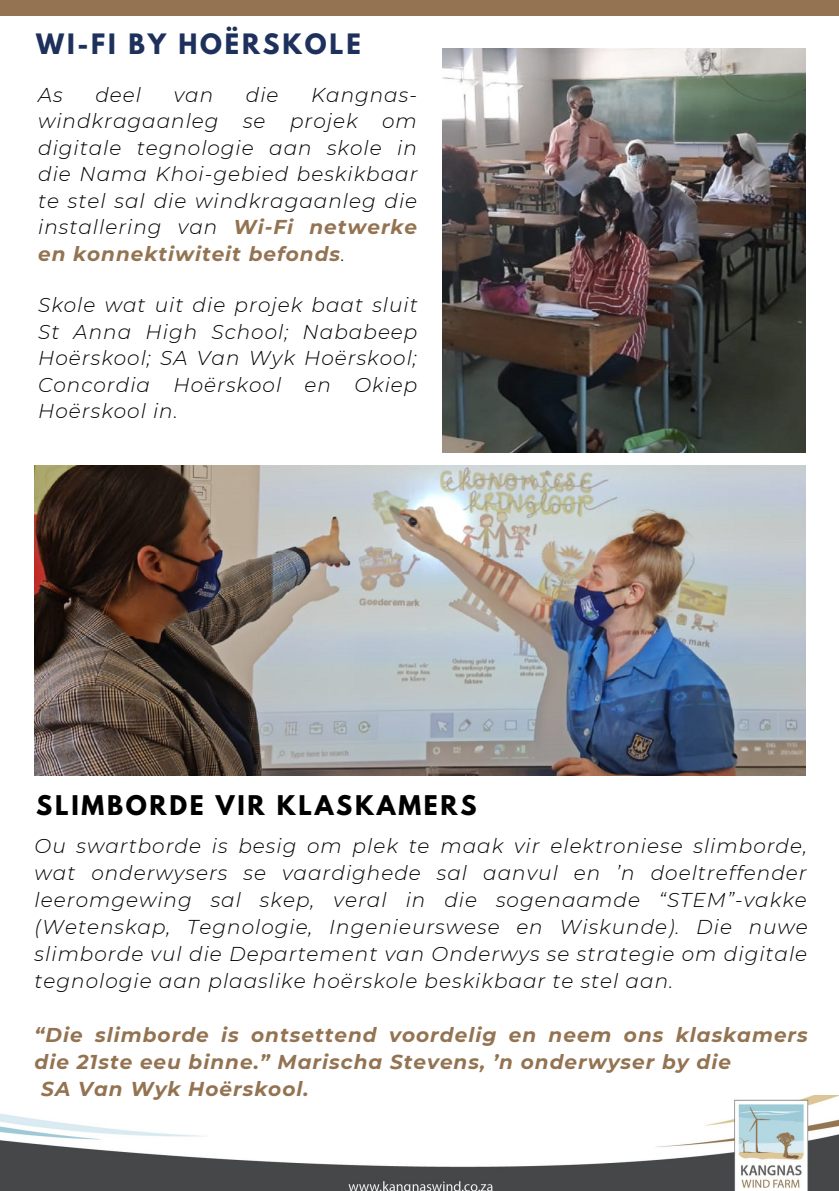
<style>
.page{position:relative;width:839px;height:1191px;background:#fff}
.page>*{position:absolute;margin:0;border:0;box-sizing:border-box;transform-origin:0 0}
.t1{font:700 25px "League Spartan";letter-spacing:.115em;color:#1e315c}
.t2{font:700 24px "League Spartan";letter-spacing:.115em;color:#000}
.t3{font:italic 300 20px/26.4px "Montserrat";letter-spacing:.05em;color:#000;text-align:justify}
.t4{font:italic 700 20px/27px "Montserrat";letter-spacing:.05em;color:#937351}
.s1{font-weight:700;color:#937351}
</style>
<div class="page">
<img style="left:442px;top:48px;width:363px;height:404px">
<img style="left:35px;top:466px;width:770px;height:309px">
<div style="left:0;top:0;width:838px;height:15px;background:#937351"></div>
<img style="left:0;top:1095px;width:838px;height:96px">
<p class="t1" style="left:36px;top:32px;width:326px">WI-FI BY HOËRSKOLE</p>
<p class="t3" style="left:38px;top:81px;width:26px">As</p>
<p class="t3" style="left:95px;top:81px;width:47px">deel</p>
<p class="t3" style="left:174px;top:81px;width:41px">van</p>
<p class="t3" style="left:246px;top:81px;width:34px">die</p>
<p class="t3" style="left:38px;top:81px;width:381px;text-indent:273px">Kangnas&shy;windkragaanleg se projek om digitale tegnologie aan skole in die Nama Khoi-gebied beskikbaar te stel sal die windkragaanleg die installering van <span class="s1">Wi-Fi netwerke en konnektiwiteit befonds</span>.</p>
<p class="t3" style="left:38px;top:292px;width:381px">Skole wat uit die projek baat sluit St Anna High School; Nababeep Hoërskool; SA Van Wyk Hoërskool; Concordia Hoërskool en Okiep Hoërskool in.</p>
<p class="t2" style="left:36px;top:793px;width:442px">SLIMBORDE VIR KLASKAMERS</p>
<p class="t3" style="left:35px;top:833px;width:774px;line-height:27px">Ou swartborde is besig om plek te maak vir elektroniese slimborde, wat onderwysers se vaardighede sal aanvul en ’n doeltreffender leeromgewing sal skep, veral in die sogenaamde “STEM”-vakke (Wetenskap, Tegnologie, Ingenieurswese en Wiskunde). Die nuwe slimborde vul die Departement van Onderwys se strategie om digitale tegnologie aan plaaslike hoërskole beskikbaar te stel aan.</p>
<p class="t4" style="left:35px;top:1022px;width:774px">“Die slimborde is ontsettend voordelig en neem ons klaskamers die 21ste eeu binne.” Marischa Stevens, ’n onderwyser by die</p>
<p class="t4" style="left:41px;top:1076px;width:269px">SA Van Wyk Hoërskool.</p>
</div>
